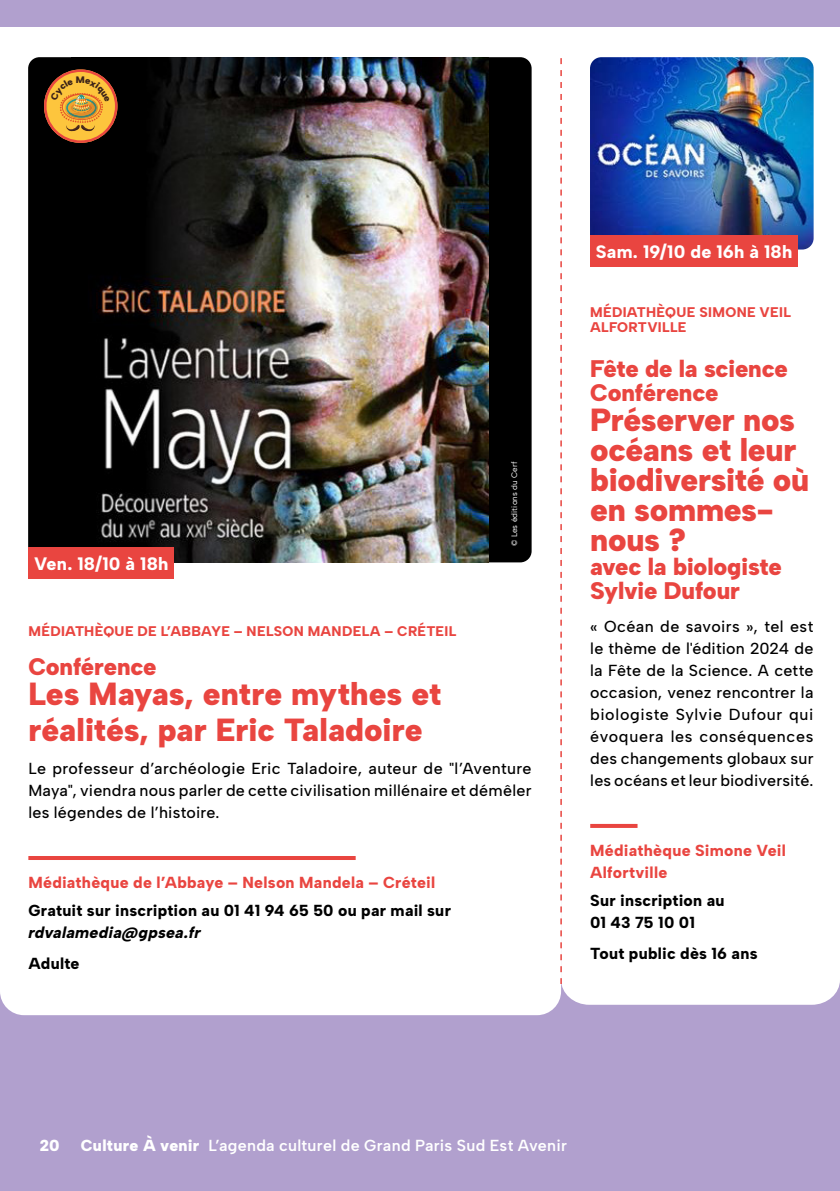
<style>
.page{position:relative;width:840px;height:1191px;background:#fff}
.page>*{position:absolute;margin:0;border:0;box-sizing:border-box;transform-origin:0 0}
.t1{font:900 32px/30px "Albert Sans";letter-spacing:-.005em;color:#e94540}
.t2{font:900 24px/24px "Albert Sans";letter-spacing:-.01em;color:#e94540}
.t3{font:800 18px "Albert Sans";letter-spacing:.015em;color:#fff}
.t4{font:500 16px/22px "Albert Sans";letter-spacing:.015em;color:#000;text-align:justify}
.t5{font:800 16px/22px "Albert Sans";letter-spacing:.015em;color:#000}
.t6{font:800 16px/22px "Albert Sans";letter-spacing:.02em;color:#e94540}
.t7{font:600 16px "Albert Sans";letter-spacing:.015em;color:#fff}
.t8{font:italic 800 16px "Albert Sans";letter-spacing:.015em;color:#000}
.t9{font:900 16px "Albert Sans";color:#fff}
.t10{font:800 14px/15px "Albert Sans";letter-spacing:.025em;color:#e94540}
.t11{font:900 9.4px "Albert Sans";color:#3b2218;scale:1.06 1}
.t12{font:8px "Albert Sans";letter-spacing:.025em;color:#fff}
.s1{font-weight:900}
</style>
<div class="page">
<div style="left:0;top:0;width:839px;height:1191px;background:#b1a0ce"></div>
<div style="left:0;top:51px;width:560px;height:964px;background:#fff;border-radius:24px"></div>
<div style="left:0;top:28px;width:839px;height:117px;background:#fff"></div>
<div style="left:560px;top:58px;width:279px;height:946px;background:#fff"></div>
<hr style="left:28px;top:856px;width:327px;height:4px;background:#e94540">
<hr style="left:590px;top:824px;width:47px;height:4px;background:#e94540">
<div style="left:28px;top:57px;width:503px;height:505px;background:#000;border-radius:11px"></div>
<img style="left:96px;top:57px;width:392px;height:505px">
<img style="left:589px;top:57px;width:224px;height:192px">
<svg style="left:560px;top:58px;width:1px;height:926px"></svg>
<div style="left:28px;top:547px;width:146px;height:31px;background:#e94540"></div>
<div style="left:590px;top:235px;width:207px;height:31px;background:#e94540"></div>
<svg style="left:44px;top:66px;width:73px;height:77px"></svg>
<p class="t11" style="left:76px;top:74px;width:10px">M</p>
<p class="t3" style="left:34px;top:553px;width:136px">Ven. 18/10 à 18h</p>
<p class="t12" style="left:509px;top:546px;width:86px;rotate:-90deg">© Les éditions du Cerf</p>
<p class="t10" style="left:28px;top:623px;width:429px">MÉDIATHÈQUE DE L’ABBAYE – NELSON MANDELA – CRÉTEIL</p>
<h2 class="t2" style="left:28px;top:654px;width:130px">Conférence</h2>
<h1 class="t1" style="left:28px;top:675px;width:414px;line-height:36px">Les Mayas, entre mythes et réalités, par Eric Taladoire</h1>
<p class="t4" style="left:28px;top:757px;width:504px">Le professeur d’archéologie Eric Taladoire, auteur de "l’Aventure Maya", viendra nous parler de cette civilisation millénaire et démêler les légendes de l’histoire.</p>
<p class="t6" style="left:28px;top:871px;width:408px">Médiathèque de l’Abbaye – Nelson Mandela – Créteil</p>
<p class="t5" style="left:28px;top:899px;width:424px">Gratuit sur inscription au 01 41 94 65 50 ou par mail sur</p>
<p class="t8" style="left:28px;top:922px;width:174px">rdvalamedia@gpsea.fr</p>
<p class="t5" style="left:28px;top:952px;width:53px">Adulte</p>
<p class="t3" style="left:595px;top:241px;width:198px">Sam. 19/10 de 16h à 18h</p>
<p class="t10" style="left:590px;top:304px;width:202px">MÉDIATHÈQUE SIMONE VEIL<br>ALFORTVILLE</p>
<h2 class="t2" style="left:590px;top:356px;width:199px">Fête de la science<br>Conférence</h2>
<h1 class="t1" style="left:590px;top:404px;width:220px">Préserver nos océans et leur biodiversité où en sommes&shy;nous ?</h1>
<h2 class="t2" style="left:590px;top:554px;width:193px">avec la biologiste<br>Sylvie Dufour</h2>
<p class="t4" style="left:590px;top:615px;width:224px">« Océan de savoirs », tel est le thème de l'édition 2024 de la Fête de la Science. A cette occasion, venez rencontrer la biologiste Sylvie Dufour qui évoquera les conséquences des changements globaux sur les océans et leur biodiversité.</p>
<p class="t6" style="left:590px;top:839px;width:197px">Médiathèque Simone Veil<br>Alfortville</p>
<p class="t5" style="left:590px;top:889px;width:136px">Sur inscription au<br>01 43 75 10 01</p>
<p class="t5" style="left:590px;top:942px;width:169px">Tout public dès 16 ans</p>
<p class="t9" style="left:40px;top:1135px;width:21px">20</p>
<p class="t7" style="left:81px;top:1135px;width:487px"><span class="s1">Culture À venir</span> L’agenda culturel de Grand Paris Sud Est Avenir</p>
</div>
